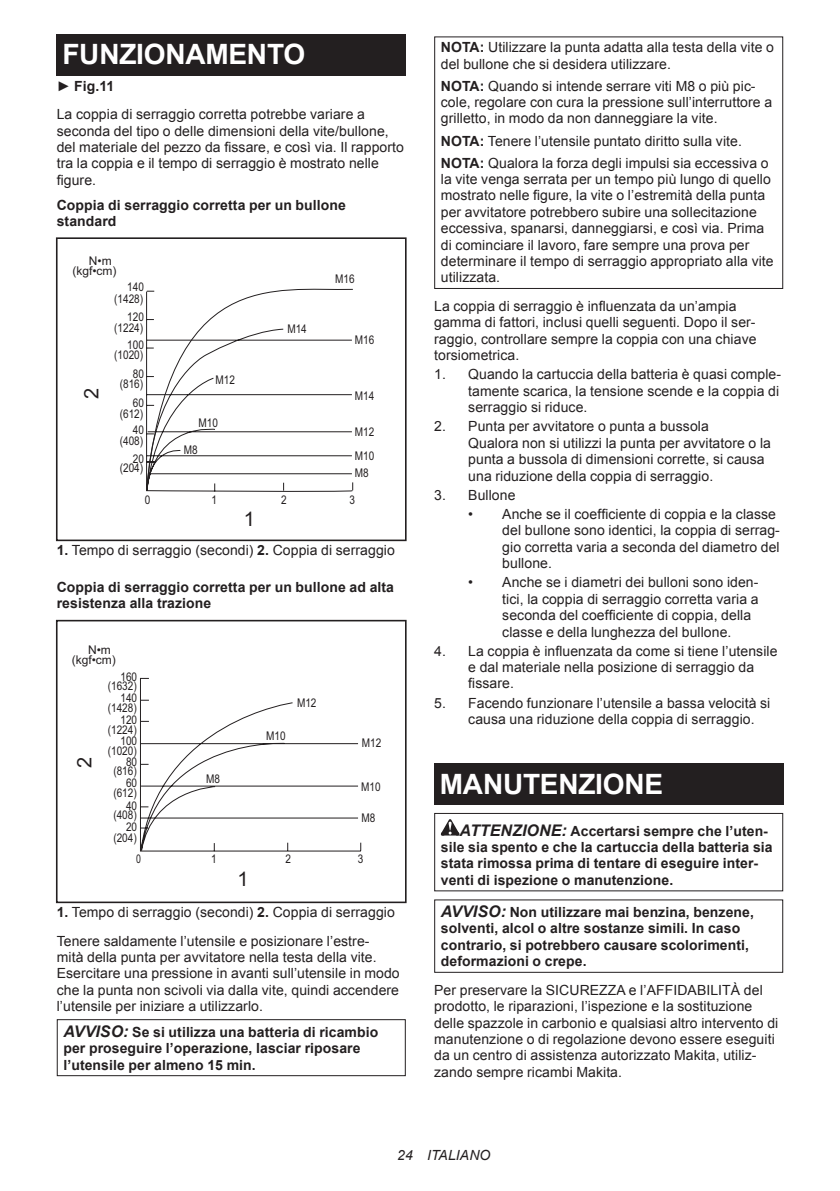
<style>
.page{position:relative;width:840px;height:1191px;background:#fff}
.page>*{position:absolute;margin:0;border:0;box-sizing:border-box;transform-origin:0 0}
.t1{font:700 28px "Arial";letter-spacing:-.01em;color:#fff}
.t2{font:20px "Arial";color:#231f20}
.t3{font:14px/16.4px "Arial";letter-spacing:.005em;color:#231f20}
.t4{font:700 14px/16.4px "Arial";letter-spacing:.005em;color:#231f20}
.t5{font:italic 14px "Arial";letter-spacing:.005em;color:#231f20}
.t6{font:12px/10.4px "Arial";color:#231f20;text-align:right;scale:.83 1}
.t7{font:12px/10px "Arial";color:#231f20}
.t8{font:12px "Arial";color:#231f20;scale:.73 1}
.s1{font-weight:700}
.s2{font-style:italic;font-size:16px}
</style>
<div class="page">
<div style="left:57px;top:34px;width:348px;height:41px;background:#231f20"></div>
<svg style="left:146px;top:288px;width:207px;height:202px"></svg>
<div style="left:56px;top:237px;width:350px;height:304px;border:2px solid #231f20"></div>
<svg style="left:140px;top:677px;width:222px;height:175px"></svg>
<div style="left:56px;top:620px;width:350px;height:283px;border:2px solid #231f20"></div>
<div style="left:57px;top:1019px;width:348px;height:57px;border:1px solid #231f20"></div>
<div style="left:434px;top:36px;width:348px;height:253px;border:1px solid #231f20"></div>
<div style="left:434px;top:764px;width:348px;height:41px;background:#231f20"></div>
<svg style="left:440px;top:819px;width:19px;height:16px"></svg>
<div style="left:434px;top:813px;width:348px;height:78px;border:1px solid #231f20"></div>
<h1 class="t1" style="left:62px;top:35px;width:244px">FUNZIONAMENTO</h1>
<p class="t3" style="left:57px;top:73px;width:309px;line-height:27.8px">► <span class="s1">Fig.11<br></span>La coppia di serraggio corretta potrebbe variare a</p>
<p class="t3" style="left:57px;top:123px;width:348px">seconda del tipo o delle dimensioni della vite/bullone, del materiale del pezzo da fissare, e così via. Il rapporto tra la coppia e il tempo di serraggio è mostrato nelle figure.</p>
<p class="t4" style="left:57px;top:197px;width:290px">Coppia di serraggio corretta per un bullone standard</p>
<p class="t7" style="left:89px;top:256px;width:24px">N•m</p>
<p class="t7" style="left:72px;top:266px;width:46px">(kgf•cm)</p>
<h2 class="t2" style="left:78px;top:398px;width:13px;rotate:-90deg">2</h2>
<p class="t6" style="left:114px;top:282px;width:37px;line-height:11.4px">140 (1428)</p>
<p class="t6" style="left:127px;top:311px;width:22px">120</p>
<p class="t6" style="left:127px;top:340px;width:22px">100</p>
<p class="t6" style="left:133px;top:369px;width:15px">80</p>
<p class="t6" style="left:133px;top:397px;width:15px">60</p>
<p class="t6" style="left:133px;top:425px;width:15px">40</p>
<p class="t6" style="left:133px;top:453px;width:15px">20</p>
<p class="t6" style="left:114px;top:322px;width:36px">(1224)</p>
<p class="t6" style="left:114px;top:350px;width:36px">(1020)</p>
<p class="t6" style="left:120px;top:379px;width:30px">(816)</p>
<p class="t6" style="left:120px;top:408px;width:30px">(612)</p>
<p class="t6" style="left:120px;top:436px;width:30px">(408)</p>
<p class="t6" style="left:120px;top:463px;width:30px">(204)</p>
<p class="t6" style="left:145px;top:495px;width:8px">0</p>
<p class="t6" style="left:215px;top:374px;width:25px">M12</p>
<p class="t6" style="left:198px;top:418px;width:25px">M10</p>
<p class="t6" style="left:183px;top:444px;width:18px">M8</p>
<p class="t6" style="left:287px;top:324px;width:25px">M14</p>
<p class="t6" style="left:335px;top:274px;width:25px">M16</p>
<p class="t6" style="left:354px;top:335px;width:25px">M16</p>
<p class="t6" style="left:354px;top:390px;width:25px">M14</p>
<p class="t6" style="left:354px;top:420px;width:25px;line-height:24px;text-align:left">M12<br>M10</p>
<p class="t6" style="left:354px;top:467px;width:18px">M8</p>
<p class="t6" style="left:211px;top:495px;width:8px">1</p>
<p class="t6" style="left:281px;top:495px;width:8px">2</p>
<p class="t6" style="left:349px;top:495px;width:8px">3</p>
<h2 class="t2" style="left:244px;top:506px;width:13px">1</h2>
<p class="t3" style="left:57px;top:542px;width:339px"><span class="s1">1.</span> Tempo di serraggio (secondi) <span class="s1">2.</span> Coppia di serraggio</p>
<p class="t4" style="left:57px;top:579px;width:338px">Coppia di serraggio corretta per un bullone ad alta resistenza alla trazione</p>
<p class="t7" style="left:72px;top:645px;width:46px;text-indent:16px">N•m (kgf•cm)</p>
<h2 class="t2" style="left:71px;top:768px;width:13px;rotate:-90deg">2</h2>
<p class="t6" style="left:108px;top:672px;width:37px;line-height:8.8px">160 (1632)</p>
<p class="t6" style="left:108px;top:693px;width:37px;line-height:9.6px">140 (1428)</p>
<p class="t6" style="left:108px;top:714px;width:37px;line-height:9.8px">120 (1224)</p>
<p class="t6" style="left:108px;top:735px;width:37px">100 (1020)<br>80</p>
<p class="t6" style="left:113px;top:764px;width:30px;line-height:12.2px">(816)<br>60</p>
<p class="t6" style="left:113px;top:786px;width:30px;line-height:13px">(612)<br>40</p>
<p class="t6" style="left:113px;top:809px;width:30px;line-height:12.4px">(408)<br>20</p>
<p class="t6" style="left:113px;top:832px;width:30px">(204)</p>
<p class="t6" style="left:206px;top:774px;width:18px">M8</p>
<p class="t6" style="left:266px;top:730px;width:25px">M10</p>
<p class="t6" style="left:297px;top:697px;width:25px">M12</p>
<p class="t6" style="left:361px;top:738px;width:25px">M12</p>
<p class="t6" style="left:361px;top:782px;width:25px">M10</p>
<p class="t6" style="left:361px;top:813px;width:18px">M8</p>
<p class="t8" style="left:136px;top:850px;width:8px">0</p>
<p class="t6" style="left:211px;top:853px;width:8px">1</p>
<p class="t6" style="left:285px;top:853px;width:8px">2</p>
<p class="t6" style="left:357px;top:853px;width:8px">3</p>
<h2 class="t2" style="left:237px;top:865px;width:13px">1</h2>
<p class="t3" style="left:57px;top:897px;width:339px;line-height:28.8px"><span class="s1">1.</span> Tempo di serraggio (secondi) <span class="s1">2.</span> Coppia di serraggio<br>Tenere saldamente l’utensile e posizionare l’estre-</p>
<p class="t3" style="left:57px;top:949px;width:344px">mità della punta per avvitatore nella testa della vite.<br>Esercitare una pressione in avanti sull’utensile in modo che la punta non scivoli via dalla vite, quindi accendere l’utensile per iniziare a utilizzarlo.</p>
<p class="t4" style="left:63px;top:1024px;width:316px"><span class="s2">AVVISO:</span> Se si utilizza una batteria di ricambio per proseguire l’operazione, lasciar riposare l’utensile per almeno 15 min.</p>
<p class="t3" style="left:440px;top:39px;width:334px"><span class="s1">NOTA:</span> Utilizzare la punta adatta alla testa della vite o del bullone che si desidera utilizzare.</p>
<p class="t3" style="left:440px;top:78px;width:332px"><span class="s1">NOTA:</span> Quando si intende serrare viti M8 o più pic&shy;cole, regolare con cura la pressione sull’interruttore a grilletto, in modo da non danneggiare la vite.</p>
<p class="t3" style="left:440px;top:130px;width:329px;line-height:22px"><span class="s1">NOTA:</span> Tenere l’utensile puntato diritto sulla vite.<br><span class="s1">NOTA:</span> Qualora la forza degli impulsi sia eccessiva o</p>
<p class="t3" style="left:440px;top:171px;width:334px">la vite venga serrata per un tempo più lungo di quello mostrato nelle figure, la vite o l’estremità della punta per avvitatore potrebbero subire una sollecitazione eccessiva, spanarsi, danneggiarsi, e così via. Prima di cominciare il lavoro, fare sempre una prova per determinare il tempo di serraggio appropriato alla vite utilizzata.</p>
<p class="t3" style="left:434px;top:298px;width:324px">La coppia di serraggio è influenzata da un’ampia gamma di fattori, inclusi quelli seguenti. Dopo il ser&shy;raggio, controllare sempre la coppia con una chiave torsiometrica.</p>
<p class="t3" style="left:468px;top:366px;width:314px;text-indent:-34px">1. Quando la cartuccia della batteria è quasi comple&shy;tamente scarica, la tensione scende e la coppia di serraggio si riduce.</p>
<p class="t3" style="left:468px;top:418px;width:304px;text-indent:-34px">2. Punta per avvitatore o punta a bussola<br>Qualora non si utilizzi la punta per avvitatore o la punta a bussola di dimensioni corrette, si causa una riduzione della coppia di serraggio.</p>
<p class="t3" style="left:434px;top:487px;width:83px">3. Bullone</p>
<p class="t3" style="left:502px;top:506px;width:279px;text-indent:-34px">• Anche se il coefficiente di coppia e la classe del bullone sono identici, la coppia di serrag&shy;gio corretta varia a seconda del diametro del bullone.</p>
<p class="t3" style="left:502px;top:574px;width:258px;text-indent:-34px">• Anche se i diametri dei bulloni sono iden&shy;tici, la coppia di serraggio corretta varia a seconda del coefficiente di coppia, della classe e della lunghezza del bullone.</p>
<p class="t3" style="left:468px;top:643px;width:310px;text-indent:-34px">4. La coppia è influenzata da come si tiene l’utensile e dal materiale nella posizione di serraggio da fissare.</p>
<p class="t3" style="left:468px;top:694px;width:303px;text-indent:-34px">5. Facendo funzionare l’utensile a bassa velocità si causa una riduzione della coppia di serraggio.</p>
<h1 class="t1" style="left:439px;top:765px;width:225px">MANUTENZIONE</h1>
<p class="t4" style="left:440px;top:823px;width:333px;text-indent:19px"><span class="s2">ATTENZIONE:</span> Accertarsi sempre che l’uten&shy;sile sia spento e che la cartuccia della batteria sia stata rimossa prima di tentare di eseguire inter&shy;venti di ispezione o manutenzione.</p>
<p class="t4" style="left:440px;top:904px;width:314px"><span class="s2">AVVISO:</span> Non utilizzare mai benzina, benzene, solventi, alcol o altre sostanze simili. In caso contrario, si potrebbero causare scolorimenti, deformazioni o crepe.</p>
<p class="t3" style="left:434px;top:982px;width:345px">Per preservare la SICUREZZA e l’AFFIDABILITÀ del prodotto, le riparazioni, l’ispezione e la sostituzione delle spazzole in carbonio e qualsiasi altro intervento di manutenzione o di regolazione devono essere eseguiti da un centro di assistenza autorizzato Makita, utiliz&shy;zando sempre ricambi Makita.</p>
<p class="t5" style="left:397px;top:1146px;width:95px">24 ITALIANO</p>
</div>
